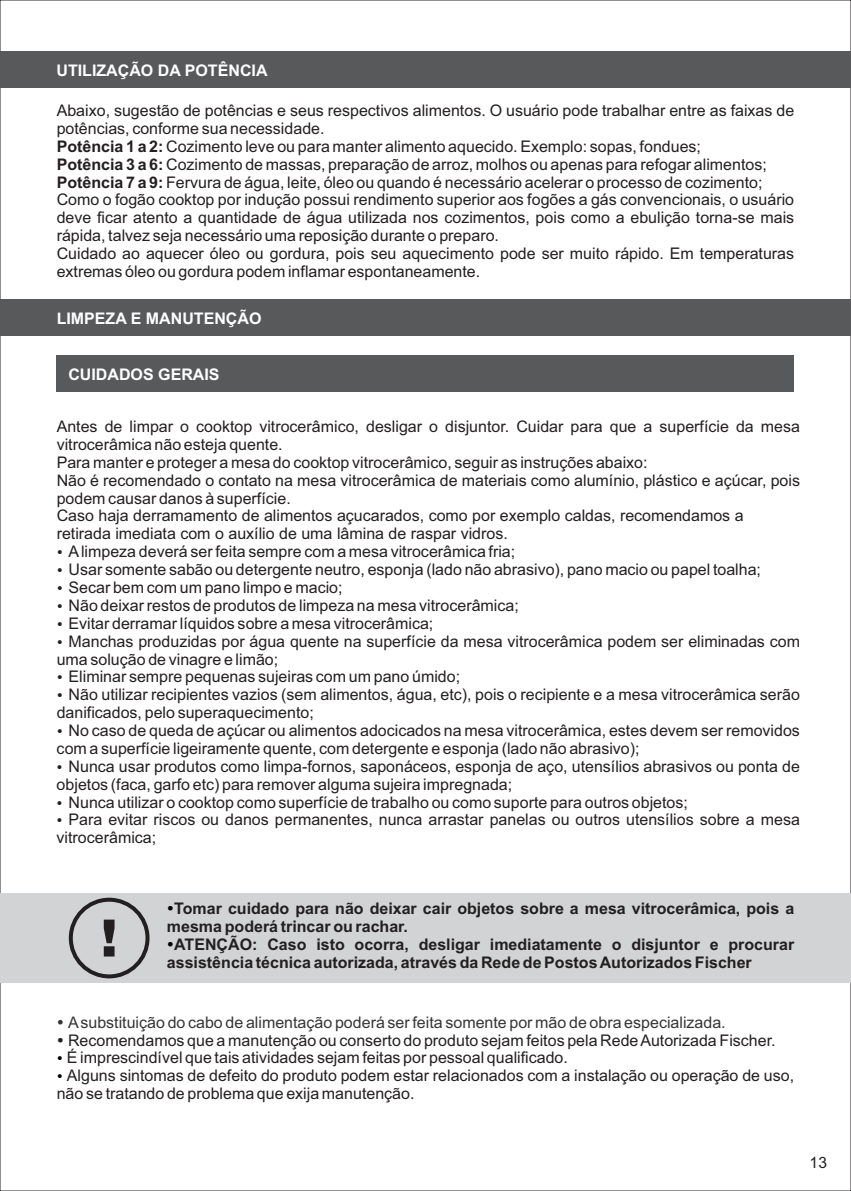
<style>
.page{position:relative;width:851px;height:1191px;background:#fff}
.page>*{position:absolute;margin:0;border:0;box-sizing:border-box;transform-origin:0 0}
.t1{font:16px/17.8px "Arial";color:#231f20}
.t2{font:700 16px "Arial";color:#231f20}
.t3{font:16px "Arial";color:#373435}
.t4{font:700 16px "Arial";color:#fff}
.t5{font:15.6px "Arial";color:#231f20}
.s1{font-weight:700}
</style>
<div class="page">
<div style="left:57px;top:355px;width:737px;height:36px;background:#58595b"></div>
<div style="left:0;top:299px;width:850px;height:36px;background:#58595b"></div>
<div style="left:0;top:893px;width:850px;height:89px;background:#d1d3d4"></div>
<div style="left:69px;top:897px;width:80px;height:81px;border:4px solid #231f20;border-radius:50%"></div>
<svg style="left:104px;top:919px;width:10px;height:37px"></svg>
<div style="left:0;top:51px;width:850px;height:36px;background:#58595b"></div>
<p class="t4" style="left:56px;top:64px;width:212px">UTILIZAÇÃO DA POTÊNCIA</p>
<p class="t1" style="left:57px;top:103px;width:739px">Abaixo, sugestão de potências e seus respectivos alimentos. O usuário pode trabalhar entre as faixas de potências, conforme sua necessidade.<br><span class="s1">Potência 1 a 2:</span> Cozimento leve ou para manter alimento aquecido. Exemplo: sopas, fondues;<br><span class="s1">Potência 3 a 6:</span> Cozimento de massas, preparação de arroz, molhos ou apenas para refogar alimentos; <span class="s1">Potência 7 a 9:</span> Fervura de água, leite, óleo ou quando é necessário acelerar o processo de cozimento; Como o fogão cooktop por indução possui rendimento superior aos fogões a gás convencionais, o usuário deve ficar atento a quantidade de água utilizada nos cozimentos, pois como a ebulição torna-se mais rápida, talvez seja necessário uma reposição durante o preparo.<br>Cuidado ao aquecer óleo ou gordura, pois seu aquecimento pode ser muito rápido. Em temperaturas extremas óleo ou gordura podem inflamar espontaneamente.</p>
<p class="t4" style="left:57px;top:312px;width:206px">LIMPEZA E MANUTENÇÃO</p>
<p class="t4" style="left:68px;top:368px;width:153px">CUIDADOS GERAIS</p>
<p class="t1" style="left:57px;top:419px;width:744px">Antes de limpar o cooktop vitrocerâmico, desligar o disjuntor. Cuidar para que a superfície da mesa</p>
<p class="t1" style="left:57px;top:437px;width:227px">vitrocerâmica não esteja quente.</p>
<p class="t1" style="left:57px;top:455px;width:592px">Para manter e proteger a mesa do cooktop vitrocerâmico, seguir as instruções abaixo:</p>
<p class="t1" style="left:57px;top:473px;width:744px">Não é recomendado o contato na mesa vitrocerâmica de materiais como alumínio, plástico e açúcar, pois</p>
<p class="t1" style="left:57px;top:490px;width:235px">podem causar danos à superfície.</p>
<p class="t1" style="left:57px;top:508px;width:688px">Caso haja derramamento de alimentos açucarados, como por exemplo caldas, recomendamos a</p>
<p class="t1" style="left:57px;top:526px;width:452px">retirada imediata com o auxílio de uma lâmina de raspar vidros.</p>
<p class="t1" style="left:69px;top:544px;width:448px">Alimpeza deverá ser feita sempre com a mesa vitrocerâmica fria;</p>
<p class="t1" style="left:69px;top:562px;width:694px">Usar somente sabão ou detergente neutro, esponja (lado não abrasivo), pano macio ou papel toalha;</p>
<p class="t1" style="left:69px;top:580px;width:275px">Secar bem com um pano limpo e macio;</p>
<p class="t1" style="left:69px;top:598px;width:451px">Não deixar restos de produtos de limpeza na mesa vitrocerâmica;</p>
<p class="t1" style="left:69px;top:615px;width:366px">Evitar derramar líquidos sobre a mesa vitrocerâmica;</p>
<p class="t1" style="left:69px;top:633px;width:732px">Manchas produzidas por água quente na superfície da mesa vitrocerâmica podem ser eliminadas com</p>
<p class="t1" style="left:57px;top:651px;width:223px">uma solução de vinagre e limão;</p>
<p class="t1" style="left:69px;top:669px;width:393px">Eliminar sempre pequenas sujeiras com um pano úmido;</p>
<p class="t1" style="left:69px;top:687px;width:732px">Não utilizar recipientes vazios (sem alimentos, água, etc), pois o recipiente e a mesa vitrocerâmica serão</p>
<p class="t1" style="left:57px;top:705px;width:259px">danificados, pelo superaquecimento;</p>
<p class="t1" style="left:69px;top:723px;width:732px">No caso de queda de açúcar ou alimentos adocicados na mesa vitrocerâmica, estes devem ser removidos</p>
<p class="t1" style="left:57px;top:741px;width:584px">com a superfície ligeiramente quente, com detergente e esponja (lado não abrasivo);</p>
<p class="t1" style="left:69px;top:758px;width:732px">Nunca usar produtos como limpa-fornos, saponáceos, esponja de aço, utensílios abrasivos ou ponta de</p>
<p class="t1" style="left:57px;top:776px;width:457px">objetos (faca, garfo etc) para remover alguma sujeira impregnada;</p>
<p class="t1" style="left:69px;top:794px;width:621px">Nunca utilizar o cooktop como superfície de trabalho ou como suporte para outros objetos;</p>
<p class="t1" style="left:69px;top:812px;width:732px">Para evitar riscos ou danos permanentes, nunca arrastar panelas ou outros utensílios sobre a mesa</p>
<p class="t1" style="left:57px;top:830px;width:101px">vitrocerâmica;</p>
<p class="t2" style="left:174px;top:902px;width:621px">Tomar cuidado para não deixar cair objetos sobre a mesa vitrocerâmica, pois a</p>
<p class="t2" style="left:167px;top:920px;width:242px">mesma poderá trincar ou rachar.</p>
<p class="t2" style="left:174px;top:938px;width:621px">ATENÇÃO: Caso isto ocorra, desligar imediatamente o disjuntor e procurar</p>
<p class="t2" style="left:167px;top:956px;width:586px">assistência técnica autorizada, através da Rede de Postos Autorizados Fischer</p>
<p class="t3" style="left:68px;top:1016px;width:659px">Asubstituição do cabo de alimentação poderá ser feita somente por mão de obra especializada.</p>
<p class="t1" style="left:68px;top:1032px;width:709px">Recomendamos que a manutenção ou conserto do produto sejam feitos pela Rede Autorizada Fischer.</p>
<p class="t1" style="left:67px;top:1050px;width:502px">É imprescindível que tais atividades sejam feitas por pessoal qualificado.</p>
<p class="t1" style="left:67px;top:1068px;width:728px">Alguns sintomas de defeito do produto podem estar relacionados com a instalação ou operação de uso,</p>
<p class="t1" style="left:57px;top:1086px;width:359px">não se tratando de problema que exija manutenção.</p>
<p class="t5" style="left:809px;top:1156px;width:19px">13</p>
</div>
